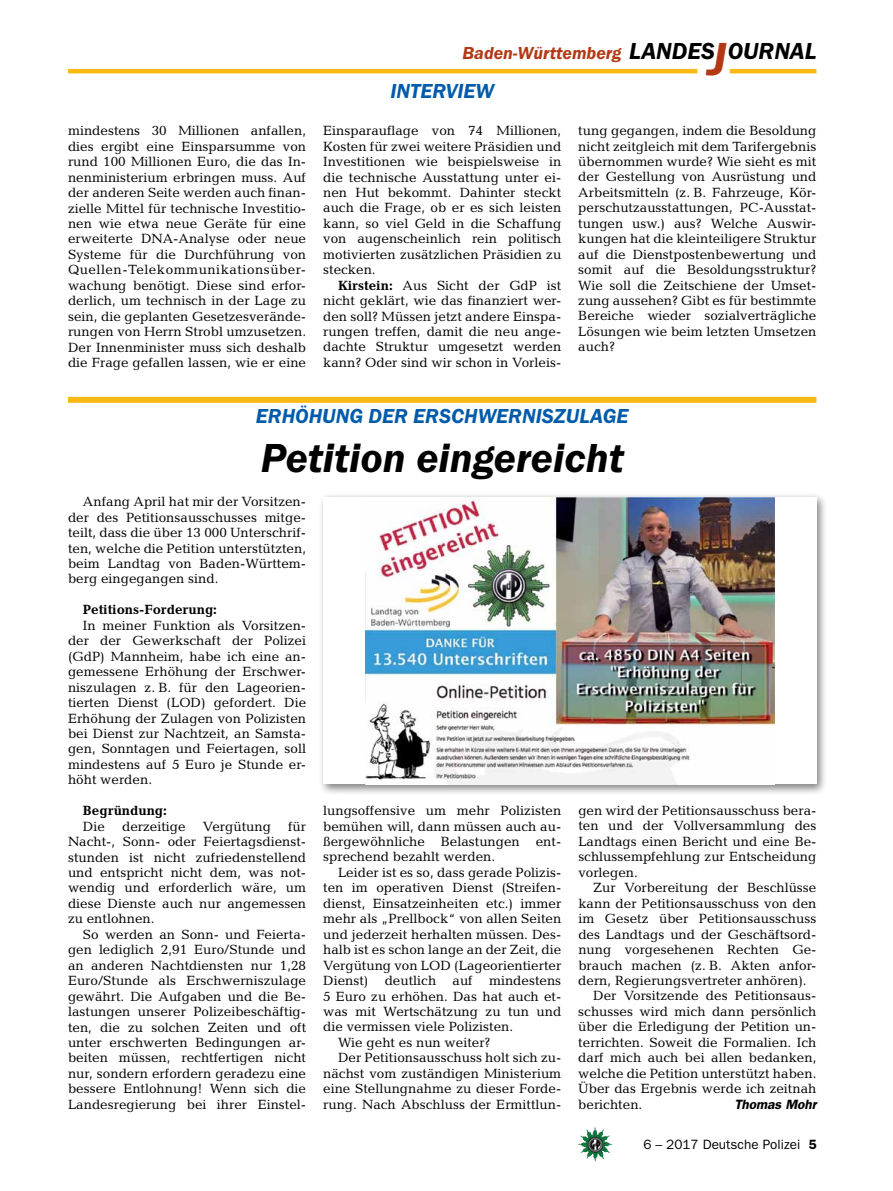
<style>
.page{position:relative;width:893px;height:1191px;background:#fff}
.page>*{position:absolute;margin:0;border:0;box-sizing:border-box;transform-origin:0 0}
.t1{font:italic 600 42px "Franklin Gothic Itc T";color:#000}
.t2{font:italic 600 24px "Franklin Gothic Itc T";color:#000}
.t3{font:italic 600 21px "Franklin Gothic Itc T";color:#005baa}
.t4{font:italic 600 18px "Franklin Gothic Itc T";color:#b33916}
.t5{font:13.5px/15.5px "Candida";color:#000;text-align:justify}
.t6{font:700 13.5px "Candida";color:#000}
.t7{font:13.5px "Franklin Gothic";color:#000}
.t8{font:italic 600 13.5px "Franklin Gothic";color:#000}
.s1{font-size:48px;color:#b33916}
.s2{font-weight:700}
.s3{font-weight:600}
</style>
<div class="page">
<img style="left:578px;top:1127px;width:17px;height:25px">
<hr style="left:730px;top:69px;width:86px;height:4px;background:#fdb913">
<hr style="left:68px;top:69px;width:629px;height:4px;background:#fdb913">
<div style="left:68px;top:397px;width:748px;height:6px;background:#fdb913"></div>
<div style="left:318px;top:492px;width:510px;height:304px;background:#000;opacity:.5"></div>
<div style="left:323px;top:497px;width:493px;height:287px;background:#fff"></div>
<img style="left:365px;top:497px;width:409px;height:287px">
<h3 class="t4" style="left:462px;top:42px;width:160px">BADEN-WÜRTTEMBERG</h3>
<h3 class="t3" style="left:390px;top:79px;width:90px">INTER VIEW</h3>
<h2 class="t2" style="left:629px;top:37px;width:189px">LANDES<span class="s1">J</span>OURNAL</h2>
<p class="t5" style="left:68px;top:123px;width:240px">mindestens 30 Millionen anfallen, dies ergibt eine Einsparsumme von rund 100 Millionen Euro, die das In&shy;nenministerium erbringen muss. Auf der anderen Seite werden auch finan&shy;zielle Mittel für technische Investitio&shy;nen wie etwa neue Geräte für eine erweiterte DNA-Analyse oder neue Systeme für die Durchführung von Quellen-Telekommunikationsüber&shy;wachung benötigt. Diese sind erfor&shy;derlich, um technisch in der Lage zu sein, die geplanten Gesetzesverände&shy;rungen von Herrn Strobl umzusetzen.<br>Der Innenminister muss sich deshalb die Frage gefallen lassen, wie er eine</p>
<p class="t5" style="left:323px;top:123px;width:240px">Einsparauflage von 74 Millionen, Kosten für zwei weitere Präsidien und Investitionen wie beispielsweise in die technische Ausstattung unter ei&shy;nen Hut bekommt. Dahinter steckt auch die Frage, ob er es sich leisten kann, so viel Geld in die Schaffung von augenscheinlich rein politisch motivierten zusätzlichen Präsidien zu stecken.</p>
<p class="t5" style="left:323px;top:277px;width:240px;text-indent:15px"><span class="s2">Kirstein:</span> Aus Sicht der GdP ist nicht geklärt, wie das finanziert wer&shy;den soll? Müssen jetzt andere Einspa&shy;rungen treffen, damit die neu ange&shy;dachte Struktur umgesetzt werden kann? Oder sind wir schon in Vorleis-</p>
<p class="t5" style="left:578px;top:123px;width:240px">tung gegangen, indem die Besoldung nicht zeitgleich mit dem Tarifergebnis übernommen wurde? Wie sieht es mit der Gestellung von Ausrüstung und Arbeitsmitteln (z. B. Fahrzeuge, Kör&shy;perschutzausstattungen, PC-Ausstat&shy;tungen usw.) aus? Welche Auswir&shy;kungen hat die kleinteiligere Struktur auf die Dienstpostenbewertung und somit auf die Besoldungsstruktur?<br>Wie soll die Zeitschiene der Umset&shy;zung aussehen? Gibt es für bestimmte Bereiche wieder sozialverträgliche Lösungen wie beim letzten Umsetzen auch?</p>
<h3 class="t3" style="left:256px;top:403px;width:68px">ERHÖHUNG</h3>
<h3 class="t3" style="left:368px;top:403px;width:14px">DER</h3>
<h3 class="t3" style="left:413px;top:403px;width:67px">ERS CHWERN</h3>
<h3 class="t3" style="left:536px;top:403px;width:44px">ISZULAGE</h3>
<h1 class="t1" style="left:261px;top:434px;width:365px">PETITION EINGEREICHT</h1>
<p class="t5" style="left:68px;top:494px;width:240px;text-indent:15px">Anfang April hat mir der Vorsitzen&shy;der des Petitionsausschusses mitge&shy;teilt, dass die über 13 000 Unterschrif&shy;ten, welche die Petition unterstützten, beim Landtag von Baden-Württem&shy;berg eingegangen sind.</p>
<p class="t6" style="left:83px;top:602px;width:136px">Petitions-Forderung:</p>
<p class="t5" style="left:68px;top:617px;width:240px;text-indent:15px">In meiner Funktion als Vorsitzen&shy;der der Gewerkschaft der Polizei (GdP) Mannheim, habe ich eine an&shy;gemessene Erhöhung der Erschwer&shy;niszulagen z. B. für den Lageorien&shy;tierten Dienst (LOD) gefordert. Die Erhöhung der Zulagen von Polizisten bei Dienst zur Nachtzeit, an Samsta&shy;gen, Sonntagen und Feiertagen, soll mindestens auf 5 Euro je Stunde er&shy;höht werden.</p>
<p class="t6" style="left:83px;top:803px;width:85px">Begründung:</p>
<p class="t5" style="left:83px;top:818px;width:24px">Die</p>
<p class="t5" style="left:122px;top:818px;width:65px">derzeitige</p>
<p class="t5" style="left:203px;top:818px;width:70px">Vergütung</p>
<p class="t5" style="left:578px;top:802px;width:240px">gen wird der Petitionsausschuss bera&shy;ten und der Vollversammlung des Landtags einen Bericht und eine Be&shy;schlussempfehlung zur Entscheidung vorlegen.</p>
<p class="t5" style="left:593px;top:880px;width:225px">Zur Vorbereitung der Beschlüsse</p>
<p class="t5" style="left:578px;top:895px;width:240px">kann der Petitionsausschuss von den</p>
<p class="t5" style="left:578px;top:911px;width:240px">im Gesetz über Petitionsausschuss</p>
<p class="t5" style="left:578px;top:926px;width:240px">des Landtags und der Geschäftsord-</p>
<p class="t5" style="left:578px;top:941px;width:240px">nung vorgesehenen Rechten Ge-</p>
<p class="t5" style="left:578px;top:957px;width:240px">brauch machen (z. B. Akten anfor-</p>
<p class="t5" style="left:578px;top:972px;width:230px">dern, Regierungsvertreter anhören).</p>
<p class="t5" style="left:593px;top:988px;width:225px">Der Vorsitzende des Petitionsaus-</p>
<p class="t5" style="left:578px;top:1003px;width:240px">schusses wird mich dann persönlich</p>
<p class="t5" style="left:578px;top:1019px;width:240px">über die Erledigung der Petition un-</p>
<p class="t5" style="left:578px;top:1034px;width:240px">terrichten. Soweit die Formalien. Ich</p>
<p class="t5" style="left:578px;top:1050px;width:240px">darf mich auch bei allen bedanken,</p>
<p class="t5" style="left:578px;top:1065px;width:240px">welche die Petition unterstützt haben.</p>
<p class="t5" style="left:578px;top:1080px;width:240px">Über das Ergebnis werde ich zeitnah</p>
<p class="t5" style="left:578px;top:1096px;width:66px">berichten.</p>
<p class="t8" style="left:734px;top:1096px;width:84px">Thomas Mohr</p>
<p class="t5" style="left:323px;top:803px;width:240px">lungsoffensive um mehr Polizisten bemühen will, dann müssen auch au&shy;ßergewöhnliche Belastungen ent&shy;sprechend bezahlt werden.</p>
<p class="t5" style="left:338px;top:864px;width:225px">Leider ist es so, dass gerade Polizis-</p>
<p class="t5" style="left:323px;top:880px;width:240px">ten im operativen Dienst (Streifen-</p>
<p class="t5" style="left:323px;top:895px;width:240px">dienst, Einsatzeinheiten etc.) immer</p>
<p class="t5" style="left:323px;top:911px;width:240px">mehr als „Prellbock“ von allen Seiten</p>
<p class="t5" style="left:323px;top:926px;width:240px">und jederzeit herhalten müssen. Des-</p>
<p class="t5" style="left:323px;top:942px;width:240px">halb ist es schon lange an der Zeit, die</p>
<p class="t5" style="left:323px;top:957px;width:240px">Vergütung von LOD (Lageorientierter</p>
<p class="t5" style="left:323px;top:972px;width:240px">Dienst) deutlich auf mindestens</p>
<p class="t5" style="left:323px;top:988px;width:240px">5 Euro zu erhöhen. Das hat auch et-</p>
<p class="t5" style="left:323px;top:1003px;width:240px">was mit Wertschätzung zu tun und</p>
<p class="t5" style="left:323px;top:1019px;width:192px">die vermissen viele Polizisten.</p>
<p class="t5" style="left:338px;top:1034px;width:154px">Wie geht es nun weiter?</p>
<p class="t5" style="left:338px;top:1050px;width:225px">Der Petitionsausschuss holt sich zu-</p>
<p class="t5" style="left:323px;top:1065px;width:240px">nächst vom zuständigen Ministerium</p>
<p class="t5" style="left:323px;top:1081px;width:240px">eine Stellungnahme zu dieser Forde-</p>
<p class="t5" style="left:323px;top:1096px;width:240px">rung. Nach Abschluss der Ermittlun-</p>
<p class="t5" style="left:68px;top:818px;width:240px;text-indent:220px">für Nacht-, Sonn- oder Feiertagsdienst&shy;stunden ist nicht zufriedenstellend und entspricht nicht dem, was not&shy;wendig und erforderlich wäre, um diese Dienste auch nur angemessen zu entlohnen.</p>
<p class="t5" style="left:68px;top:926px;width:240px;text-indent:15px">So werden an Sonn- und Feierta&shy;gen lediglich 2,91 Euro/Stunde und an anderen Nachtdiensten nur 1,28<br>Euro/Stunde als Erschwerniszulage gewährt. Die Aufgaben und die Be&shy;lastungen unserer Polizeibeschäftig&shy;ten, die zu solchen Zeiten und oft unter erschwerten Bedingungen ar&shy;beiten müssen, rechtfertigen nicht nur, sondern erfordern geradezu eine bessere Entlohnung! Wenn sich die Landesregierung bei ihrer Einstel-</p>
<p class="t7" style="left:643px;top:1136px;width:175px">6 – 2017 Deutsche Polizei <span class="s3">5</span></p>
</div>
